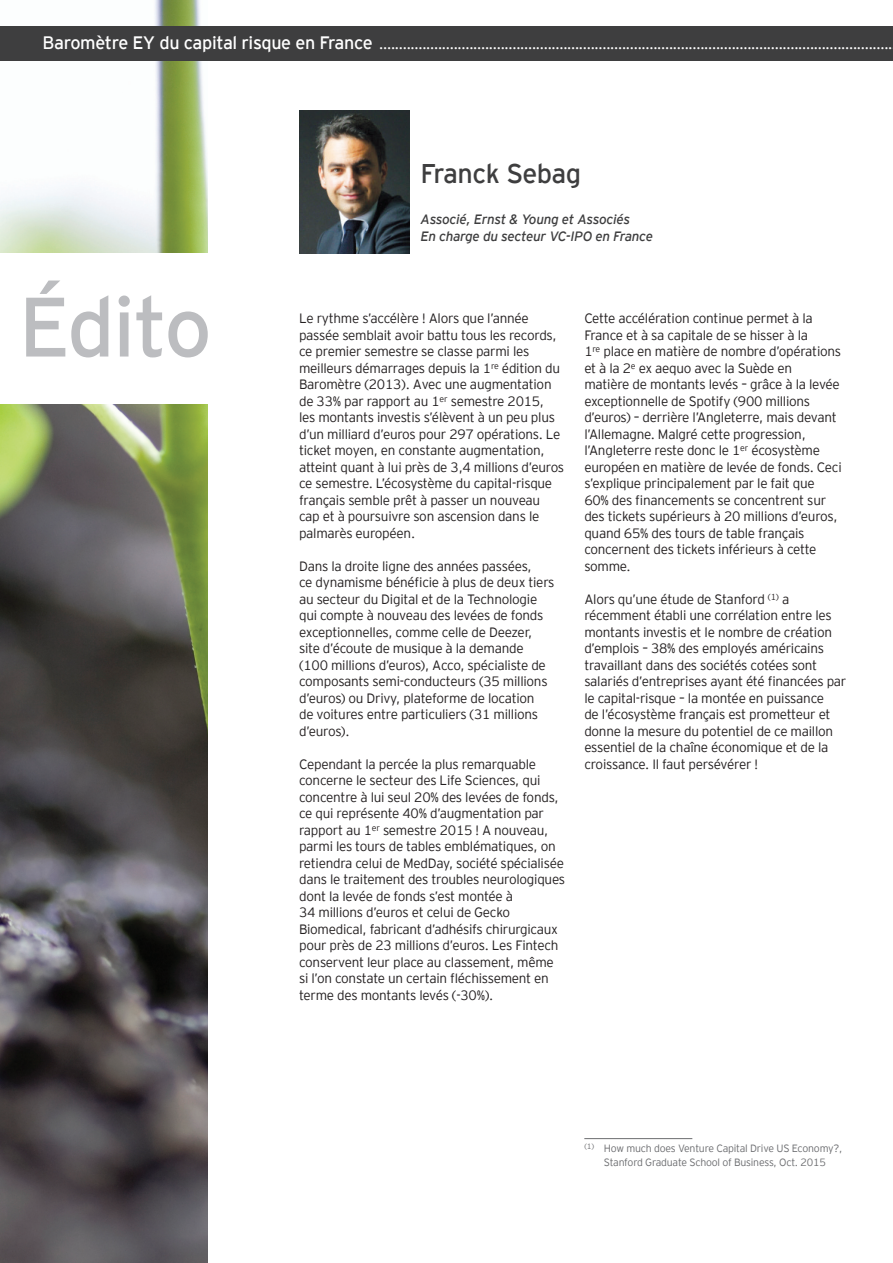
<style>
.page{position:relative;width:893px;height:1263px;background:#fff}
.page>*{position:absolute;margin:0;border:0;box-sizing:border-box;transform-origin:0 0}
.Titre1{font:84px "EY Interstate";letter-spacing:-.03em;color:#bcbdc0}
.Edito_titre{font:27px "EY Interstate";letter-spacing:-.02em;color:#3e3e3f}
.Edito_texte{font:300 13.5px/16.5px "EY Interstate";letter-spacing:-.02em;color:#231f20}
.Body_copy{font:13.5px "EY Interstate";color:#fff}
.Edito_sous-titre{font:italic 13.5px/16.5px "EY Interstate";letter-spacing:-.02em;color:#3e3e3f}
.t1{font:300 10.5px/13.5px "EY Interstate";letter-spacing:-.02em;color:#6c6d70;text-align:center}
.s1{font-size:18px}
</style>
<div class="page">
<img style="left:0;top:0;width:207px;height:1263px">
<div style="left:0;top:26px;width:893px;height:34px;background:#3e3e3f"></div>
<img style="left:299px;top:111px;width:111px;height:142px">
<hr style="left:584px;top:1138px;width:108px;height:1px;background:#6c6d70">
<div style="left:0;top:253px;width:210px;height:151px;background:#fff"></div>
<p class="Body_copy" style="left:43px;top:35px;width:851px"><span class="s1">Baromètre EY du capital risque en France</span> ...................................................................................................................................</p>
<p class="Titre1" style="left:19px;top:267px;width:195px">Édito</p>
<p class="Edito_titre" style="left:420px;top:154px;width:162px">Franck Sebag</p>
<p class="Edito_sous-titre" style="left:420px;top:210px;width:234px">Associé, Ernst &amp; Young et Associés<br>En charge du secteur VC-IPO en France</p>
<p class="Edito_texte" style="left:299px;top:309px;width:267px">Le rythme s’accélère ! Alors que l’année passée semblait avoir battu tous les records, ce premier semestre se classe parmi les meilleurs démarrages depuis la 1<sup>re</sup> édition du Baromètre (2013). Avec une augmentation de 33% par rapport au 1<sup>er</sup> semestre 2015,<br>les montants investis s’élèvent à un peu plus d’un milliard d’euros pour 297 opérations. Le ticket moyen, en constante augmentation, atteint quant à lui près de 3,4 millions d’euros ce semestre. L’écosystème du capital-risque français semble prêt à passer un nouveau cap et à poursuivre son ascension dans le palmarès européen.</p>
<p class="Edito_texte" style="left:299px;top:557px;width:257px">Dans la droite ligne des années passées,<br>ce dynamisme bénéficie à plus de deux tiers au secteur du Digital et de la Technologie qui compte à nouveau des levées de fonds exceptionnelles, comme celle de Deezer, site d’écoute de musique à la demande (100 millions d’euros), Acco, spécialiste de composants semi-conducteurs (35 millions d’euros) ou Drivy, plateforme de location<br>de voitures entre particuliers (31 millions d’euros).</p>
<p class="Edito_texte" style="left:299px;top:755px;width:268px">Cependant la percée la plus remarquable concerne le secteur des Life Sciences, qui concentre à lui seul 20% des levées de fonds, ce qui représente 40% d’augmentation par rapport au 1<sup>er</sup> semestre 2015 ! A nouveau, parmi les tours de tables emblématiques, on retiendra celui de MedDay, société spécialisée dans le traitement des troubles neurologiques dont la levée de fonds s’est montée à<br>34 millions d’euros et celui de Gecko Biomedical, fabricant d’adhésifs chirurgicaux pour près de 23 millions d’euros. Les Fintech conservent leur place au classement, même si l’on constate un certain fléchissement en terme des montants levés (-30%).</p>
<p class="Edito_texte" style="left:584px;top:309px;width:259px">Cette accélération continue permet à la France et à sa capitale de se hisser à la<br>1<sup>re</sup> place en matière de nombre d’opérations et à la 2<sup>e</sup> ex aequo avec la Suède en<br>matière de montants levés – grâce à la levée exceptionnelle de Spotify (900 millions d’euros) – derrière l’Angleterre, mais devant l’Allemagne. Malgré cette progression, l’Angleterre reste donc le 1<sup>er</sup> écosystème européen en matière de levée de fonds. Ceci s’explique principalement par le fait que 60% des financements se concentrent sur des tickets supérieurs à 20 millions d’euros, quand 65% des tours de table français concernent des tickets inférieurs à cette somme.</p>
<p class="Edito_texte" style="left:584px;top:590px;width:263px">Alors qu’une étude de Stanford <sup>(1)</sup> a récemment établi une corrélation entre les montants investis et le nombre de création d’emplois – 38% des employés américains travaillant dans des sociétés cotées sont salariés d’entreprises ayant été financées par le capital-risque – la montée en puissance<br>de l’écosystème français est prometteur et donne la mesure du potentiel de ce maillon essentiel de la chaîne économique et de la croissance. Il faut persévérer !</p>
<p class="t1" style="left:584px;top:1141px;width:259px"><sup>(1)</sup> How much does Venture Capital Drive US Economy?,<br>Stanford Graduate School of Business, Oct. 2015</p>
</div>
